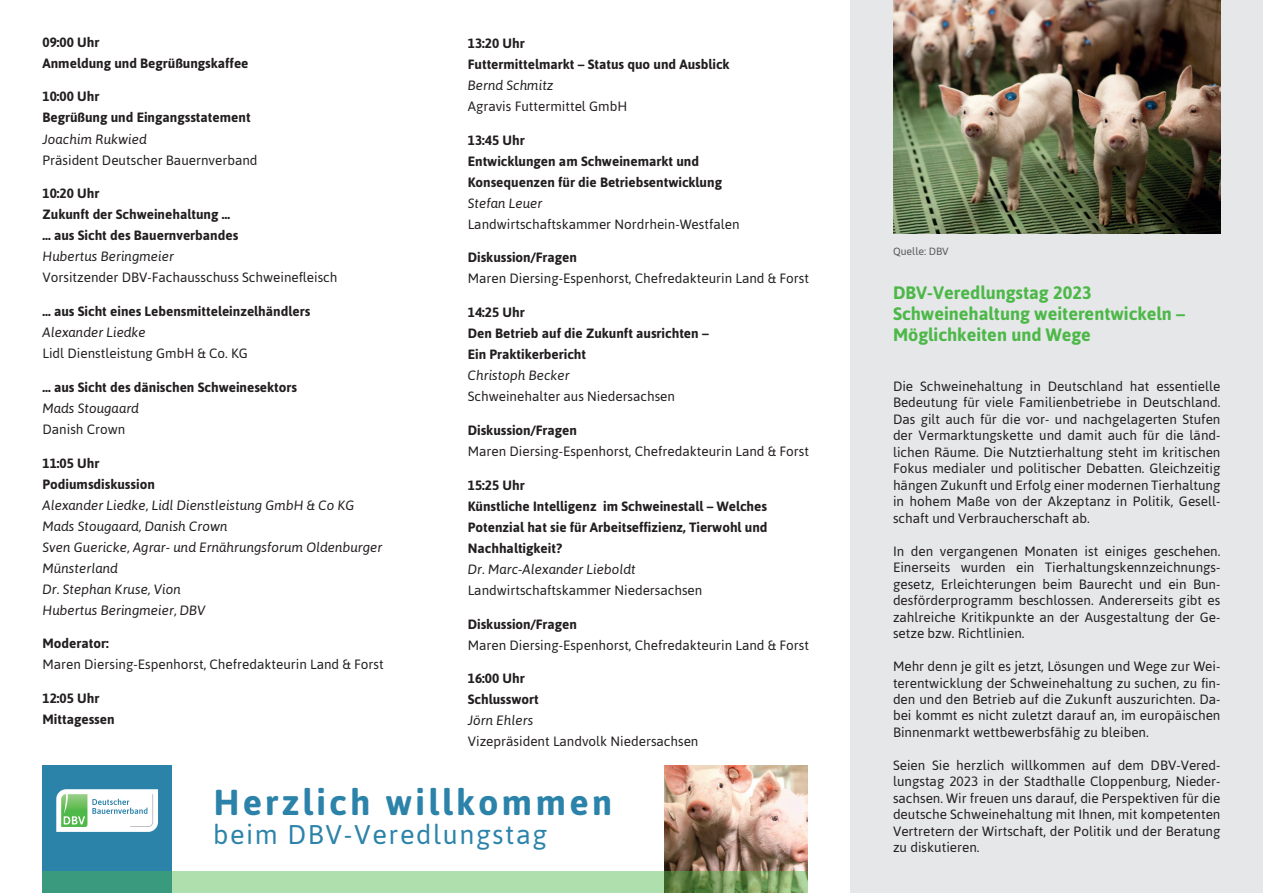
<style>
.page{position:relative;width:1263px;height:893px;background:#fff}
.page>*{position:absolute;margin:0;border:0;box-sizing:border-box;transform-origin:0 0}
.t1{font:700 36px "Asap";letter-spacing:.09em;color:#2c83aa}
.t2{font:27px "Asap";letter-spacing:.06em;color:#2c83aa}
.t3{font:700 18px/21px "Asap";color:#4cb848}
.t4{font:13.5px/16.5px "Asap";color:#231f20;text-align:justify}
.t5{font:700 13.5px/21px "Asap";color:#231f20}
.t6{font:italic 13.5px/21px "Asap";color:#231f20}
.t7{font:10.5px "Asap";color:#57585a}
</style>
<div class="page">
<div style="left:43px;top:765px;width:129px;height:128px;background:#2c83aa"></div>
<svg style="left:56px;top:789px;width:102px;height:43px;background:#d5eadc"></svg>
<img style="left:665px;top:765px;width:143px;height:107px">
<svg style="left:43px;top:872px;width:765px;height:21px;background:#8fc595"></svg>
<div style="left:850px;top:0;width:413px;height:893px;background:#e6e7e9"></div>
<img style="left:893px;top:0;width:327px;height:234px">
<p class="t5" style="left:43px;top:31px;width:208px">09:00 Uhr<br>Anmeldung und Begrüßungskaffee</p>
<p class="t5" style="left:43px;top:86px;width:210px">10:00 Uhr<br>Begrüßung und Eingangsstatement</p>
<p class="t6" style="left:43px;top:128px;width:106px">Joachim Rukwied</p>
<p class="t4" style="left:43px;top:151px;width:217px">Präsident Deutscher Bauernverband</p>
<p class="t5" style="left:43px;top:182px;width:197px">10:20 Uhr<br>Zukunft der Schweinehaltung … … aus Sicht des Bauernverbandes</p>
<p class="t6" style="left:43px;top:246px;width:133px">Hubertus Beringmeier</p>
<p class="t4" style="left:43px;top:269px;width:296px">Vorsitzender DBV-Fachausschuss Schweinefleisch</p>
<p class="t5" style="left:43px;top:300px;width:269px">… aus Sicht eines Lebensmitteleinzelhändlers</p>
<p class="t6" style="left:43px;top:321px;width:105px">Alexander Liedke</p>
<p class="t4" style="left:43px;top:345px;width:207px">Lidl Dienstleistung GmbH &amp; Co. KG</p>
<p class="t5" style="left:43px;top:376px;width:256px">… aus Sicht des dänischen Schweinesektors</p>
<p class="t6" style="left:43px;top:397px;width:98px">Mads Stougaard</p>
<p class="t4" style="left:43px;top:420px;width:84px">Danish Crown</p>
<p class="t5" style="left:43px;top:452px;width:114px">11:05 Uhr<br>Podiumsdiskussion</p>
<p class="t6" style="left:43px;top:494px;width:341px">Alexander Liedke, Lidl Dienstleistung GmbH &amp; Co KG Mads Stougaard, Danish Crown<br>Sven Guericke, Agrar- und Ernährungsforum Oldenburger Münsterland<br>Dr. Stephan Kruse, Vion<br>Hubertus Beringmeier, DBV</p>
<p class="t5" style="left:43px;top:633px;width:68px">Moderator:</p>
<p class="t4" style="left:43px;top:656px;width:343px">Maren Diersing-Espenhorst, Chefredakteurin Land &amp; Forst</p>
<p class="t5" style="left:43px;top:687px;width:74px">12:05 Uhr<br>Mittagessen</p>
<p class="t5" style="left:468px;top:32px;width:263px">13:20 Uhr<br>Futtermittelmarkt – Status quo und Ausblick</p>
<p class="t6" style="left:468px;top:74px;width:87px">Bernd Schmitz</p>
<p class="t4" style="left:468px;top:97px;width:161px">Agravis Futtermittel GmbH</p>
<p class="t5" style="left:468px;top:129px;width:256px">13:45 Uhr<br>Entwicklungen am Schweinemarkt und<br>Konsequenzen für die Betriebsentwicklung</p>
<p class="t6" style="left:468px;top:192px;width:76px">Stefan Leuer</p>
<p class="t4" style="left:468px;top:215px;width:273px">Landwirtschaftskammer Nordrhein-Westfalen</p>
<p class="t5" style="left:468px;top:247px;width:111px">Diskussion/Fragen</p>
<p class="t4" style="left:468px;top:270px;width:343px">Maren Diersing-Espenhorst, Chefredakteurin Land &amp; Forst</p>
<p class="t5" style="left:468px;top:301px;width:242px">14:25 Uhr<br>Den Betrieb auf die Zukunft ausrichten –<br>Ein Praktikerbericht</p>
<p class="t6" style="left:468px;top:364px;width:104px">Christoph Becker</p>
<p class="t4" style="left:468px;top:388px;width:209px">Schweinehalter aus Niedersachsen</p>
<p class="t5" style="left:468px;top:419px;width:111px">Diskussion/Fragen</p>
<p class="t4" style="left:468px;top:442px;width:343px">Maren Diersing-Espenhorst, Chefredakteurin Land &amp; Forst</p>
<p class="t5" style="left:468px;top:474px;width:301px">15:25 Uhr<br>Künstliche Intelligenz im Schweinestall – Welches Potenzial hat sie für Arbeitseffizienz, Tierwohl und Nachhaltigkeit?</p>
<p class="t6" style="left:468px;top:558px;width:169px">Dr. Marc-Alexander Lieboldt</p>
<p class="t4" style="left:468px;top:581px;width:236px">Landwirtschaftskammer Niedersachsen</p>
<p class="t5" style="left:468px;top:613px;width:111px">Diskussion/Fragen</p>
<p class="t4" style="left:468px;top:636px;width:343px">Maren Diersing-Espenhorst, Chefredakteurin Land &amp; Forst</p>
<p class="t5" style="left:468px;top:667px;width:72px">16:00 Uhr<br>Schlusswort</p>
<p class="t6" style="left:468px;top:710px;width:67px">Jörn Ehlers</p>
<p class="t4" style="left:468px;top:733px;width:232px">Vizepräsident Landvolk Niedersachsen</p>
<h1 class="t1" style="left:213px;top:778px;width:401px">Herzlich willkommen</h1>
<h2 class="t2" style="left:213px;top:817px;width:336px">beim DBV-Veredlungstag</h2>
<p class="t7" style="left:893px;top:245px;width:57px">Quelle: DBV</p>
<h3 class="t3" style="left:893px;top:281px;width:294px">DBV-Veredlungstag 2023<br>Schweinehaltung weiterentwickeln –<br>Möglichkeiten und Wege</h3>
<p class="t4" style="left:893px;top:377px;width:329px">Die Schweinehaltung in Deutschland hat essentielle Bedeutung für viele Familienbetriebe in Deutschland.<br>Das gilt auch für die vor- und nachgelagerten Stufen der Vermarktungskette und damit auch für die länd&shy;lichen Räume. Die Nutztierhaltung steht im kritischen Fokus medialer und politischer Debatten. Gleichzeitig hängen Zukunft und Erfolg einer modernen Tierhaltung in hohem Maße von der Akzeptanz in Politik, Gesell&shy;schaft und Verbraucherschaft ab.</p>
<p class="t4" style="left:893px;top:542px;width:329px">In den vergangenen Monaten ist einiges geschehen.<br>Einerseits wurden ein Tierhaltungskennzeichnungs&shy;gesetz, Erleichterungen beim Baurecht und ein Bun&shy;desförderprogramm beschlossen. Andererseits gibt es zahlreiche Kritikpunkte an der Ausgestaltung der Ge&shy;setze bzw. Richtlinien.</p>
<p class="t4" style="left:893px;top:657px;width:329px">Mehr denn je gilt es jetzt, Lösungen und Wege zur Wei&shy;terentwicklung der Schweinehaltung zu suchen, zu fin&shy;den und den Betrieb auf die Zukunft auszurichten. Da&shy;bei kommt es nicht zuletzt darauf an, im europäischen Binnenmarkt wettbewerbsfähig zu bleiben.</p>
<p class="t4" style="left:893px;top:756px;width:329px">Seien Sie herzlich willkommen auf dem DBV-Vered&shy;lungstag 2023 in der Stadthalle Cloppenburg, Nieder&shy;sachsen. Wir freuen uns darauf, die Perspektiven für die deutsche Schweinehaltung mit Ihnen, mit kompetenten Vertretern der Wirtschaft, der Politik und der Beratung zu diskutieren.</p>
</div>
